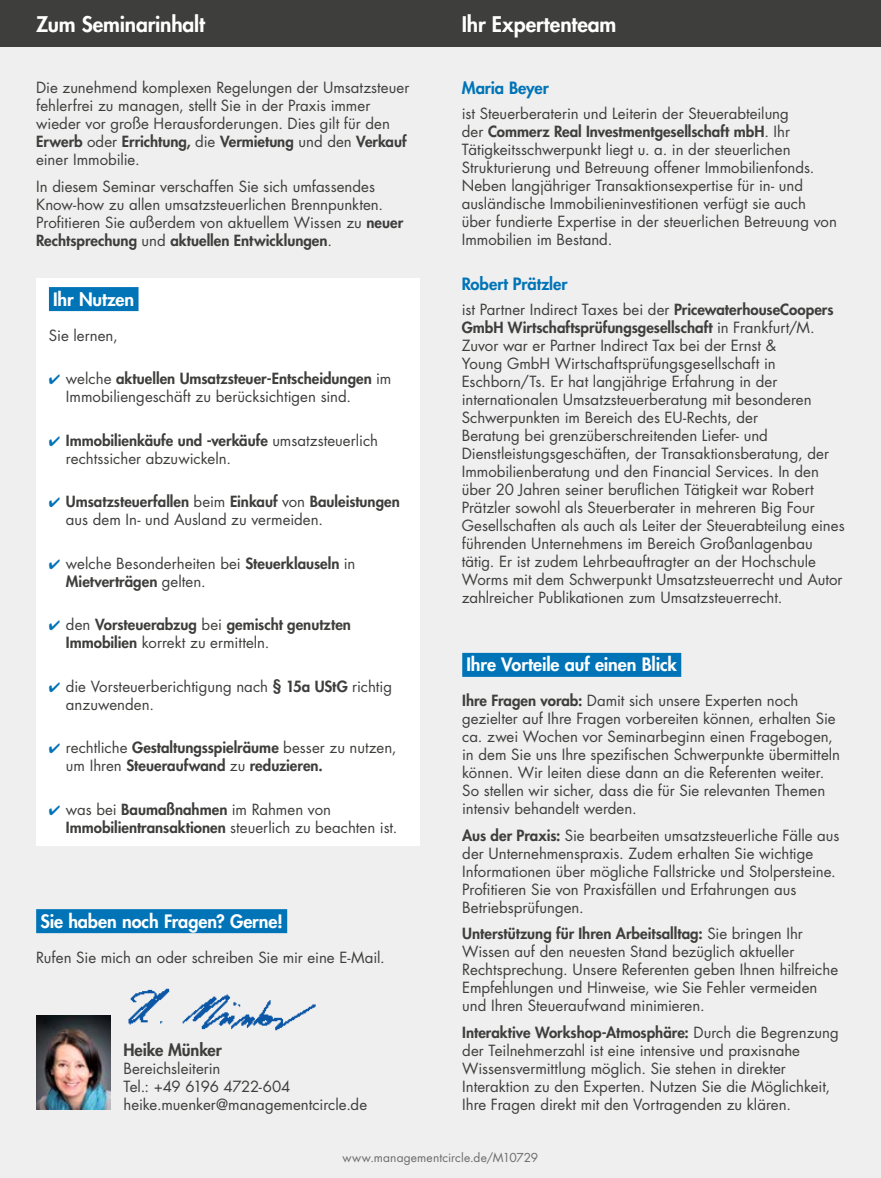
<style>
.page{position:relative;width:881px;height:1178px;background:#fff}
.page>*{position:absolute;margin:0;border:0;box-sizing:border-box;transform-origin:0 0}
.t1{font:800 21px "Futura Std";letter-spacing:-.005em;color:#fff}
.t2{font:800 18px "Futura Std";letter-spacing:-.005em;color:#fff}
.t3{font:800 16.5px "Futura Std";letter-spacing:-.005em;color:#0074b7}
.t4{font:800 16.5px "Futura Std";letter-spacing:-.005em;color:#3e3e3d}
.t5{font:15px/18px "Futura Std";color:#3e3e3d}
.t6{font:800 15px/18px "Futura Std";color:#3e3e3d}
.t7{font:12px "Futura Std";letter-spacing:.01em;color:#6c6c6c}
.s1{font-weight:800}
.s2{color:#0074b7}
.s3{font-weight:400}
</style>
<div class="page">
<div style="left:0;top:0;width:880px;height:1178px;background:#efefef"></div>
<div style="left:0;top:0;width:880px;height:47px;background:#3e3e3d"></div>
<div style="left:36px;top:909px;width:251px;height:24px;background:#0074b7"></div>
<div style="left:462px;top:653px;width:219px;height:24px;background:#0074b7"></div>
<div style="left:36px;top:278px;width:383px;height:567px;background:#fff"></div>
<div style="left:49px;top:287px;width:89px;height:24px;background:#0074b7"></div>
<img style="left:36px;top:1015px;width:75px;height:95px">
<img style="left:128px;top:988px;width:188px;height:43px">
<h1 class="t1" style="left:36px;top:11px;width:170px">Zum Seminarinhalt</h1>
<h1 class="t1" style="left:461px;top:11px;width:156px">Ihr Expertenteam</h1>
<p class="t5" style="left:36px;top:79px;width:374px">Die zunehmend komplexen Regelungen der Umsatzsteuer fehlerfrei zu managen, stellt Sie in der Praxis immer wieder vor große Herausforderungen. Dies gilt für den <span class="s1">Erwerb</span> oder <span class="s1">Errichtung,</span> die <span class="s1">Vermietung</span> und den <span class="s1">Verkauf </span>einer Immobilie.</p>
<p class="t5" style="left:36px;top:177px;width:368px">In diesem Seminar verschaffen Sie sich umfassendes Know-how zu allen umsatzsteuerlichen Brennpunkten.<br>Profitieren Sie außerdem von aktuellem Wissen zu <span class="s1">neuer Rechtsprechung</span> und <span class="s1">aktuellen Entwicklungen</span>.</p>
<p class="t2" style="left:53px;top:287px;width:83px">Ihr Nutzen</p>
<p class="t5" style="left:49px;top:326px;width:70px">Sie lernen,</p>
<p class="t5" style="left:66px;top:370px;width:327px;text-indent:-17px"><span class="s2">✔</span> welche <span class="s1">aktuellen Umsatzsteuer-Entscheidungen</span> im<br>Immobiliengeschäft zu berücksichtigen sind.</p>
<p class="t5" style="left:66px;top:431px;width:313px;text-indent:-17px"><span class="s2">✔</span> <span class="s1">Immobilienkäufe und -verkäufe</span> umsatzsteuerlich rechtssicher abzuwickeln.</p>
<p class="t6" style="left:66px;top:493px;width:335px;text-indent:-17px"><span class="s2">✔</span> Umsatzsteuerfallen <span class="s3">beim</span> Einkauf <span class="s3">von</span> Bauleistungen <span class="s3">aus dem In- und Ausland zu vermeiden.</span></p>
<p class="t5" style="left:66px;top:554px;width:291px;text-indent:-17px"><span class="s2">✔</span> welche Besonderheiten bei <span class="s1">Steuerklauseln</span> in<br><span class="s1">Mietverträgen</span> gelten.</p>
<p class="t6" style="left:66px;top:616px;width:286px;text-indent:-17px"><span class="s2">✔</span> <span class="s3">den</span> Vorsteuerabzug <span class="s3">bei</span> gemischt genutzten<br>Immobilien <span class="s3">korrekt zu ermitteln.</span></p>
<p class="t5" style="left:66px;top:677px;width:327px;text-indent:-17px"><span class="s2">✔</span> die Vorsteuerberichtigung nach <span class="s1">§ 15a UStG</span> richtig anzuwenden.</p>
<p class="t6" style="left:66px;top:739px;width:332px;text-indent:-17px"><span class="s2">✔</span> <span class="s3">rechtliche</span> Gestaltungsspielräume <span class="s3">besser zu nutzen, um Ihren</span> Steueraufwand <span class="s3">zu</span> reduzieren.</p>
<p class="t5" style="left:66px;top:800px;width:333px;text-indent:-17px"><span class="s2">✔</span> was bei <span class="s1">Baumaßnahmen</span> im Rahmen von<br><span class="s1">Immobilientransaktionen</span> steuerlich zu beachten ist.</p>
<p class="t2" style="left:40px;top:909px;width:244px">Sie haben noch Fragen? Gerne!</p>
<p class="t5" style="left:36px;top:948px;width:350px">Rufen Sie mich an oder schreiben Sie mir eine E-Mail.</p>
<p class="t4" style="left:123px;top:1039px;width:100px">Heike Münker</p>
<p class="t5" style="left:123px;top:1059px;width:245px">Bereichsleiterin<br>Tel.: +49 6196 4722-604 heike.muenker@managementcircle.de</p>
<p class="t3" style="left:461px;top:78px;width:89px">Maria Beyer</p>
<p class="t5" style="left:461px;top:104px;width:376px">ist Steuerberaterin und Leiterin der Steuerabteilung<br>der <span class="s1">Commerz Real Investmentgesellschaft mbH</span>. Ihr Tätigkeitsschwerpunkt liegt u. a. in der steuerlichen Strukturierung und Betreuung offener Immobilienfonds.<br>Neben langjähriger Transaktionsexpertise für in- und ausländische Immobilieninvestitionen verfügt sie auch über fundierte Expertise in der steuerlichen Betreuung von Immobilien im Bestand.</p>
<p class="t3" style="left:461px;top:274px;width:107px">Robert Prätzler</p>
<p class="t5" style="left:461px;top:300px;width:384px">ist Partner Indirect Taxes bei der <span class="s1">PricewaterhouseCoopers GmbH Wirtschaftsprüfungsgesellschaft</span> in Frankfurt/M.<br>Zuvor war er Partner Indirect Tax bei der Ernst &amp;<br>Young GmbH Wirtschaftsprüfungsgesellschaft in Eschborn/Ts. Er hat langjährige Erfahrung in der internationalen Umsatzsteuerberatung mit besonderen Schwerpunkten im Bereich des EU-Rechts, der<br>Beratung bei grenzüberschreitenden Liefer- und Dienstleistungsgeschäften, der Transaktionsberatung, der Immobilienberatung und den Financial Services. In den über 20 Jahren seiner beruflichen Tätigkeit war Robert Prätzler sowohl als Steuerberater in mehreren Big Four Gesellschaften als auch als Leiter der Steuerabteilung eines führenden Unternehmens im Bereich Großanlagenbau tätig. Er ist zudem Lehrbeauftragter an der Hochschule Worms mit dem Schwerpunkt Umsatzsteuerrecht und Autor zahlreicher Publikationen zum Umsatzsteuerrecht.</p>
<p class="t2" style="left:466px;top:653px;width:212px">Ihre Vorteile auf einen Blick</p>
<p class="t5" style="left:462px;top:692px;width:379px"><span class="s1">Ihre Fragen vorab:</span> Damit sich unsere Experten noch gezielter auf Ihre Fragen vorbereiten können, erhalten Sie ca. zwei Wochen vor Seminarbeginn einen Fragebogen, in dem Sie uns Ihre spezifischen Schwerpunkte übermitteln können. Wir leiten diese dann an die Referenten weiter.<br>So stellen wir sicher, dass die für Sie relevanten Themen intensiv behandelt werden.</p>
<p class="t5" style="left:462px;top:826px;width:378px"><span class="s1">Aus der Praxis:</span> Sie bearbeiten umsatzsteuerliche Fälle aus der Unternehmenspraxis. Zudem erhalten Sie wichtige Informationen über mögliche Fallstricke und Stolpersteine.<br>Profitieren Sie von Praxisfällen und Erfahrungen aus Betriebsprüfungen.</p>
<p class="t5" style="left:462px;top:925px;width:377px"><span class="s1">Unterstützung für Ihren Arbeitsalltag:</span> Sie bringen Ihr Wissen auf den neuesten Stand bezüglich aktueller Rechtsprechung. Unsere Referenten geben Ihnen hilfreiche Empfehlungen und Hinweise, wie Sie Fehler vermeiden und Ihren Steueraufwand minimieren.</p>
<p class="t5" style="left:462px;top:1023px;width:378px"><span class="s1">Interaktive Workshop-Atmosphäre:</span> Durch die Begrenzung der Teilnehmerzahl ist eine intensive und praxisnahe Wissensvermittlung möglich. Sie stehen in direkter Interaktion zu den Experten. Nutzen Sie die Möglichkeit, Ihre Fragen direkt mit den Vortragenden zu klären.</p>
<p class="t7" style="left:342px;top:1149px;width:197px">www.managementcircle.de/M10729</p>
</div>
